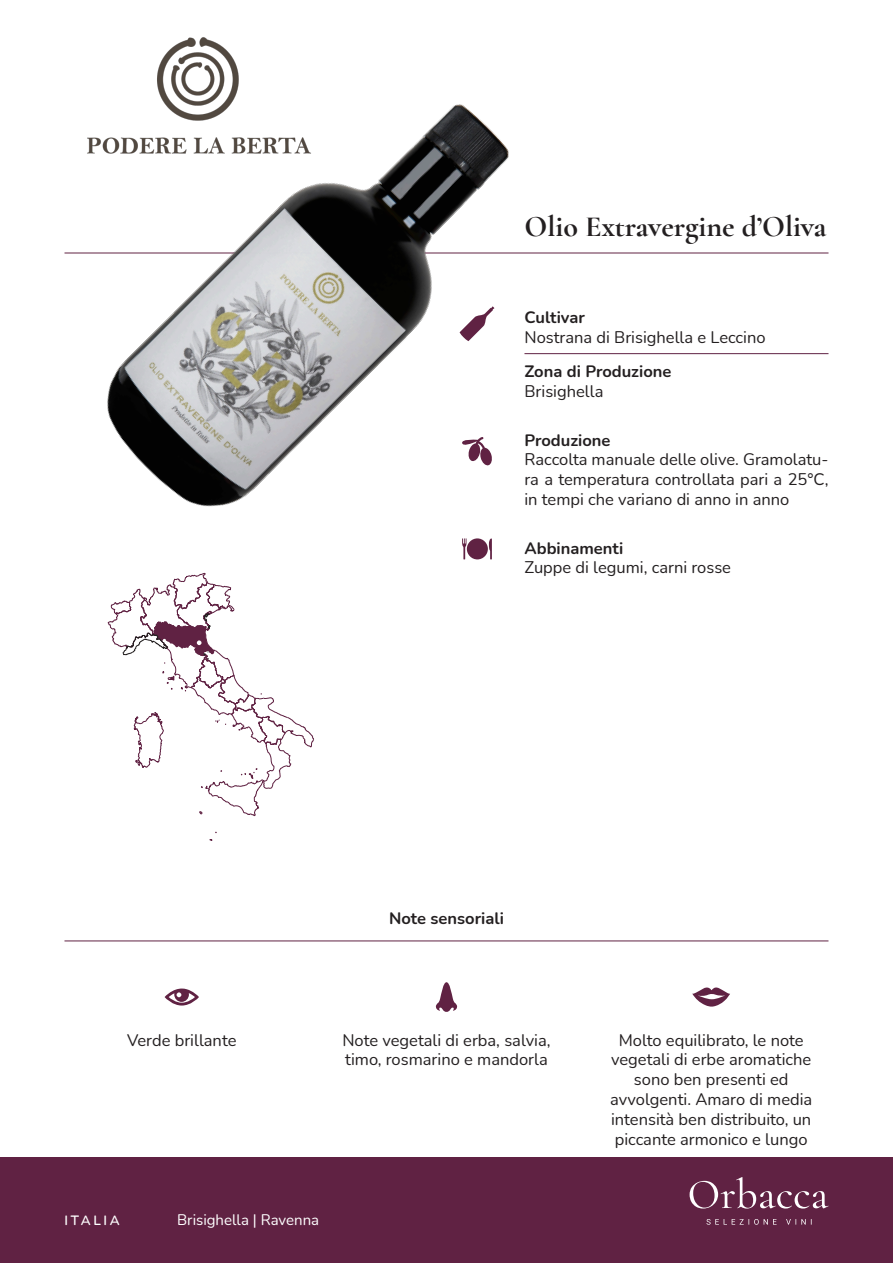
<style>
.page{position:relative;width:893px;height:1263px;background:#fff}
.page>*{position:absolute;margin:0;border:0;box-sizing:border-box;transform-origin:0 0}
.t1{font:700 30px "Cormorant Garamond";color:#231f20}
.t2{font:16.5px/19.8px "Nunito";color:#231f20;text-align:justify}
.t3{font:700 16.5px "Nunito";color:#231f20}
.t4{font:15px "Nunito";color:#fff}
.t5{font:600 13.5px "Nunito";letter-spacing:.2em;color:#fff}
</style>
<div class="page">
<img style="left:174px;top:37px;width:48px;height:9px">
<div style="left:0;top:1158px;width:893px;height:105px;background:#602243"></div>
<hr style="left:65px;top:253px;width:763px;height:1px;background:#602243">
<svg style="left:435px;top:982px;width:23px;height:30px"></svg>
<svg style="left:692px;top:987px;width:38px;height:20px"></svg>
<svg style="left:165px;top:988px;width:34px;height:17px"></svg>
<hr style="left:64px;top:941px;width:764px;height:1px;background:#602243">
<hr style="left:524px;top:353px;width:304px;height:1px;background:#602243">
<svg style="left:690px;top:1177px;width:138px;height:31px"></svg>
<svg style="left:706px;top:1219px;width:106px;height:6px"></svg>
<svg style="left:108px;top:573px;width:206px;height:243px"></svg>
<img style="left:64px;top:46px;width:501px;height:461px">
<svg style="left:462px;top:538px;width:30px;height:21px"></svg>
<svg style="left:462px;top:437px;width:31px;height:29px"></svg>
<h1 class="t1" style="left:524px;top:208px;width:303px">Olio Extravergine d’Oliva</h1>
<p class="t3" style="left:524px;top:306px;width:62px">Cultivar</p>
<p class="t2" style="left:524px;top:327px;width:243px">Nostrana di Brisighella e Leccino</p>
<p class="t3" style="left:524px;top:360px;width:148px">Zona di Produzione</p>
<p class="t2" style="left:524px;top:382px;width:80px">Brisighella</p>
<p class="t3" style="left:524px;top:429px;width:88px">Produzione</p>
<p class="t2" style="left:524px;top:450px;width:306px">Raccolta manuale delle olive. Gramolatu&shy;ra a temperatura controllata pari a 25°C, in tempi che variano di anno in anno</p>
<p class="t3" style="left:524px;top:537px;width:100px">Abbinamenti</p>
<p class="t2" style="left:524px;top:558px;width:208px">Zuppe di legumi, carni rosse</p>
<p class="t3" style="left:389px;top:907px;width:116px">Note sensoriali</p>
<p class="t2" style="left:127px;top:1030px;width:111px">Verde brillante</p>
<p class="t2" style="left:610px;top:1030px;width:204px;text-align:center">Molto equilibrato, le note vegetali di erbe aromatiche sono ben presenti ed avvolgenti. Amaro di media intensità ben distribuito, un piccante armonico e lungo</p>
<p class="t2" style="left:342px;top:1030px;width:210px">Note vegetali di erba, salvia, timo, rosmarino e mandorla</p>
<p class="t5" style="left:65px;top:1211px;width:57px">ITALIA</p>
<p class="t4" style="left:177px;top:1209px;width:143px">Brisighella | Ravenna</p>
</div>
